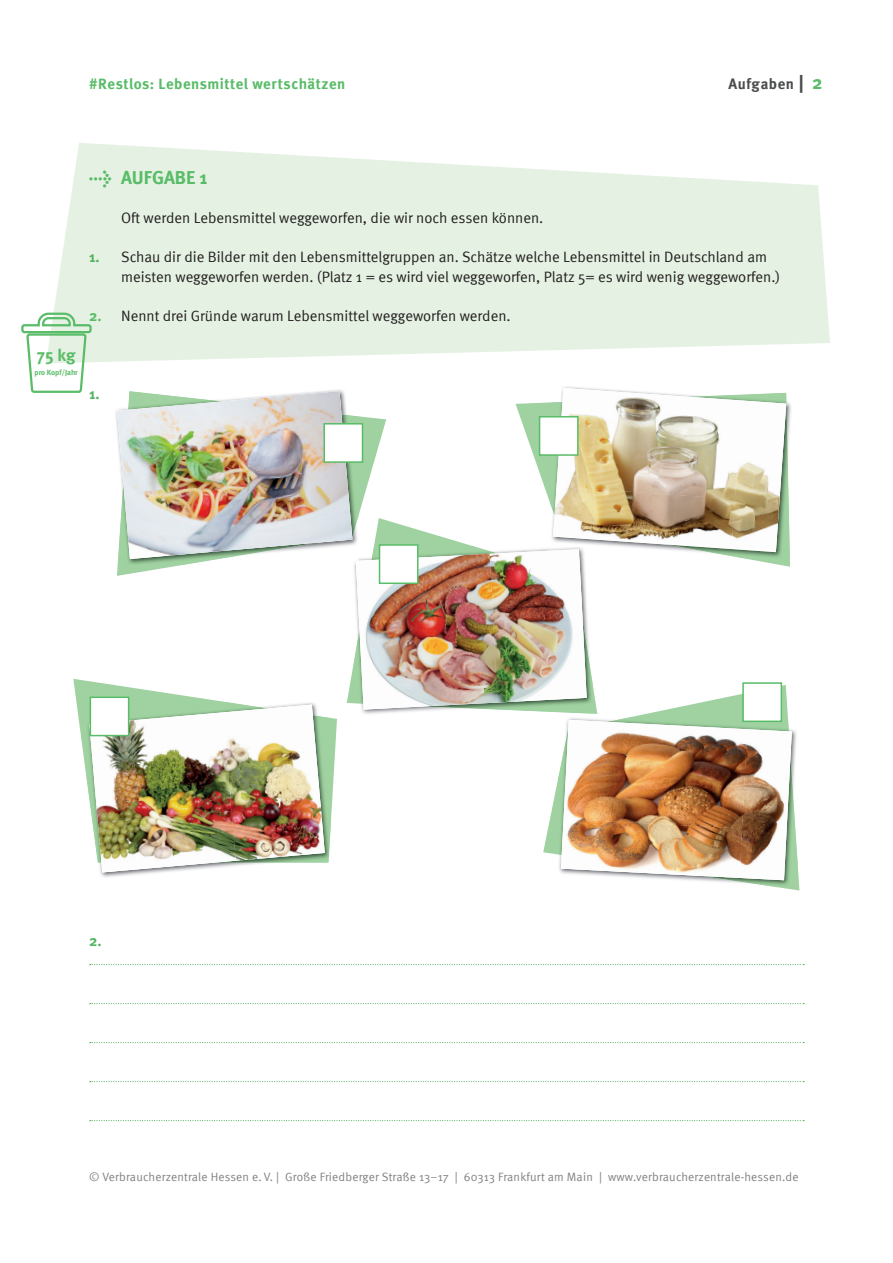
<style>
.page{position:relative;width:893px;height:1263px;background:#fff}
.page>*{position:absolute;margin:0;border:0;box-sizing:border-box;transform-origin:0 0}
.t1{font:700 18.75px "Meta";color:#59bc68}
.t2{font:700 16.95px "Meta";color:#59bc68}
.t3{font:15px/19.5px "Meta Normal";color:#231f20}
.t4{font:700 15px "Meta";letter-spacing:.035em;color:#59bc68}
.t5{font:700 15px "Meta";letter-spacing:.035em;color:#4b4c4d}
.t6{font:700 15px "Meta";color:#54b462}
.t7{font:12px "Meta Normal";letter-spacing:.015em;color:#808285}
.t8{font:700 7.5px "Meta";color:#59bc68}
.s1{font-size:18.75px}
.s2{font-size:18.75px;color:#59bc68}
.s3{font-family:"Meta Bold Expert";font-weight:400}
.s4{font-family:"Meta";font-weight:700;color:#54b462}
.s5{font-family:"Meta";font-weight:700;color:#59bc68}
</style>
<div class="page">
<svg style="left:54px;top:143px;width:776px;height:201px;background:#e8f3e7"></svg>
<svg style="left:90px;top:964px;width:714px;height:1px"></svg>
<svg style="left:90px;top:1003px;width:714px;height:1px"></svg>
<svg style="left:90px;top:1042px;width:714px;height:1px"></svg>
<svg style="left:90px;top:1081px;width:714px;height:1px"></svg>
<svg style="left:90px;top:1120px;width:714px;height:1px"></svg>
<img style="left:691px;top:729px;width:106px;height:157px">
<img style="left:21px;top:311px;width:771px;height:569px">
<p class="t4" style="left:89px;top:75px;width:258px">#Restlos: Lebensmittel wertschätzen</p>
<p class="t5" style="left:729px;top:75px;width:96px">Aufgaben <span class="s1">|</span> <span class="s2">2</span></p>
<p class="t2" style="left:37px;top:345px;width:40px">75 kg</p>
<p class="t8" style="left:35px;top:368px;width:45px">pro Kopf/Jahr</p>
<p class="t1" style="left:89px;top:166px;width:120px"><span class="s3">l</span> AUFGABE 1</p>
<p class="t3" style="left:121px;top:208px;width:424px">Oft werden Lebensmittel weggeworfen, die wir noch essen können.</p>
<p class="t3" style="left:121px;top:247px;width:661px;text-indent:-32px"><span class="s4">1.</span> Schau dir die Bilder mit den Lebensmittelgruppen an. Schätze welche Lebensmittel in Deutschland am meisten weggeworfen werden. (Platz 1 = es wird viel weggeworfen, Platz 5= es wird wenig weggeworfen.)</p>
<p class="t3" style="left:89px;top:305px;width:423px"><span class="s5">2.</span> Nennt drei Gründe warum Lebensmittel weggeworfen werden.</p>
<p class="t6" style="left:89px;top:385px;width:12px">1.</p>
<p class="t6" style="left:89px;top:931px;width:14px">2.</p>
<p class="t7" style="left:89px;top:1169px;width:711px">© Verbraucherzentrale Hessen e. V. | Große Friedberger Straße 13–17 | 60313 Frankfurt am Main | www.verbraucherzentrale-hessen.de</p>
</div>
